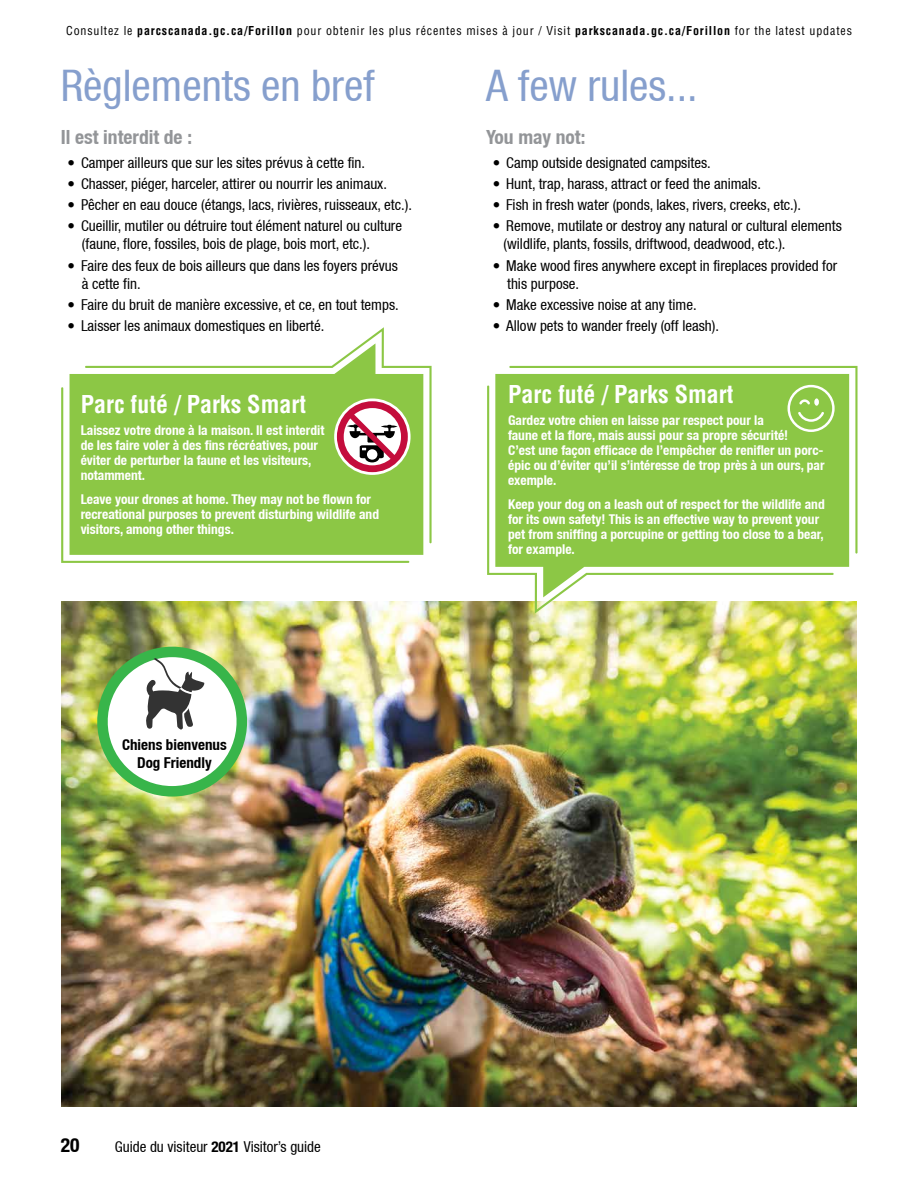
<style>
.page{position:relative;width:918px;height:1188px;background:#fff}
.page>*{position:absolute;margin:0;border:0;box-sizing:border-box;transform-origin:0 0}
.t1{font:43.5px "Helvetica Neue Condensed";color:#869fcd}
.t2{font:700 condensed 24px "Helvetica LT Std";color:#fff}
.t3{font:700 condensed 19.5px "Helvetica Neue";color:#939598}
.t4{font:700 condensed 19.5px "Helvetica Neue";color:#000}
.t5{font:15px/18px "Helvetica Neue Condensed";color:#000}
.t6{font:700 condensed 15px/18px "Helvetica Neue";color:#000;text-align:center}
.t7{font:700 condensed 13.5px/15px "Helvetica Neue";color:#fff}
.t8{font:condensed 12px "Helvetica LT Std";letter-spacing:.07em;color:#000}
.s1{font-weight:700}
.s2{font-family:"Helvetica Neue";font-weight:700;font-stretch:condensed}
</style>
<div class="page">
<img style="left:61px;top:602px;width:796px;height:505px">
<img style="left:90px;top:647px;width:164px;height:150px">
<svg style="left:61px;top:387px;width:348px;height:176px;fill:#8cc745"></svg>
<svg style="left:85px;top:327px;width:347px;height:216px;fill:#8cc745"></svg>
<svg style="left:334px;top:398px;width:77px;height:77px"></svg>
<svg style="left:337px;top:401px;width:71px;height:71px"></svg>
<svg style="left:509px;top:366px;width:349px;height:188px"></svg>
<div style="left:495px;top:374px;width:354px;height:193px;background:#8cc745"></div>
<svg style="left:487px;top:386px;width:347px;height:228px;background:#a0cf63"></svg>
<svg style="left:788px;top:385px;width:47px;height:47px;background:#a4d36d"></svg>
<p class="t8" style="left:66px;top:23px;width:787px">Consultez le <span class="s1">parcscanada.gc.ca/Forillon</span> pour obtenir les plus récentes mises à jour / Visit <span class="s1">parkscanada.gc.ca/Forillon</span> for the latest updates</p>
<h1 class="t1" style="left:61px;top:61px;width:315px">Règlements en bref</h1>
<h3 class="t3" style="left:61px;top:125px;width:133px">Il est interdit de :</h3>
<p class="t5" style="left:68px;top:153px;width:299px">• Camper ailleurs que sur les sites prévus à cette fin.</p>
<p class="t5" style="left:68px;top:174px;width:321px">• Chasser, piéger, harceler, attirer ou nourrir les animaux.</p>
<p class="t5" style="left:68px;top:196px;width:346px">• Pêcher en eau douce (étangs, lacs, rivières, ruisseaux, etc.).</p>
<p class="t5" style="left:82px;top:217px;width:322px;text-indent:-14px">• Cueillir, mutiler ou détruire tout élément naturel ou culture (faune, flore, fossiles, bois de plage, bois mort, etc.).</p>
<p class="t5" style="left:82px;top:256px;width:318px;text-indent:-14px">• Faire des feux de bois ailleurs que dans les foyers prévus à cette fin.</p>
<p class="t5" style="left:68px;top:295px;width:333px">• Faire du bruit de manière excessive, et ce, en tout temps.</p>
<p class="t5" style="left:68px;top:317px;width:258px">• Laisser les animaux domestiques en liberté.</p>
<h1 class="t1" style="left:486px;top:61px;width:213px">A few rules...</h1>
<h3 class="t3" style="left:486px;top:125px;width:101px">You may not:</h3>
<p class="t5" style="left:493px;top:153px;width:219px">• Camp outside designated campsites.</p>
<p class="t5" style="left:493px;top:174px;width:270px">• Hunt, trap, harass, attract or feed the animals.</p>
<p class="t5" style="left:493px;top:196px;width:310px">• Fish in fresh water (ponds, lakes, rivers, creeks, etc.).</p>
<p class="t5" style="left:504px;top:217px;width:340px;text-indent:-11px">• Remove, mutilate or destroy any natural or cultural elements (wildlife, plants, fossils, driftwood, deadwood, etc.).</p>
<p class="t5" style="left:507px;top:256px;width:332px;text-indent:-14px">• Make wood fires anywhere except in fireplaces provided for this purpose.</p>
<p class="t5" style="left:493px;top:295px;width:205px">• Make excessive noise at any time.</p>
<p class="t5" style="left:493px;top:317px;width:228px">• Allow pets to wander freely (off leash).</p>
<h2 class="t2" style="left:81px;top:389px;width:227px">Parc futé / Parks Smart</h2>
<p class="t7" style="left:81px;top:422px;width:245px">Laissez votre drone à la maison. Il est interdit de les faire voler à des fins récréatives, pour éviter de perturber la faune et les visiteurs, notamment.</p>
<p class="t7" style="left:81px;top:491px;width:300px">Leave your drones at home. They may not be flown for recreational purposes to prevent disturbing wildlife and visitors, among other things.</p>
<p class="t6" style="left:122px;top:736px;width:106px">Chiens bienvenus<br>Dog Friendly</p>
<h2 class="t2" style="left:508px;top:380px;width:227px">Parc futé / Parks Smart</h2>
<p class="t7" style="left:508px;top:413px;width:318px">Gardez votre chien en laisse par respect pour la<br>faune et la flore, mais aussi pour sa propre sécurité!<br>C’est une façon efficace de l’empêcher de renifler un porc&shy;épic ou d’éviter qu’il s’intéresse de trop près à un ours, par exemple.</p>
<p class="t7" style="left:508px;top:497px;width:318px">Keep your dog on a leash out of respect for the wildlife and for its own safety! This is an effective way to prevent your pet from sniffing a porcupine or getting too close to a bear, for example.</p>
<h3 class="t4" style="left:61px;top:1133px;width:20px">20</h3>
<p class="t5" style="left:115px;top:1138px;width:208px">Guide du visiteur <span class="s2">2021</span> Visitor’s guide</p>
</div>
